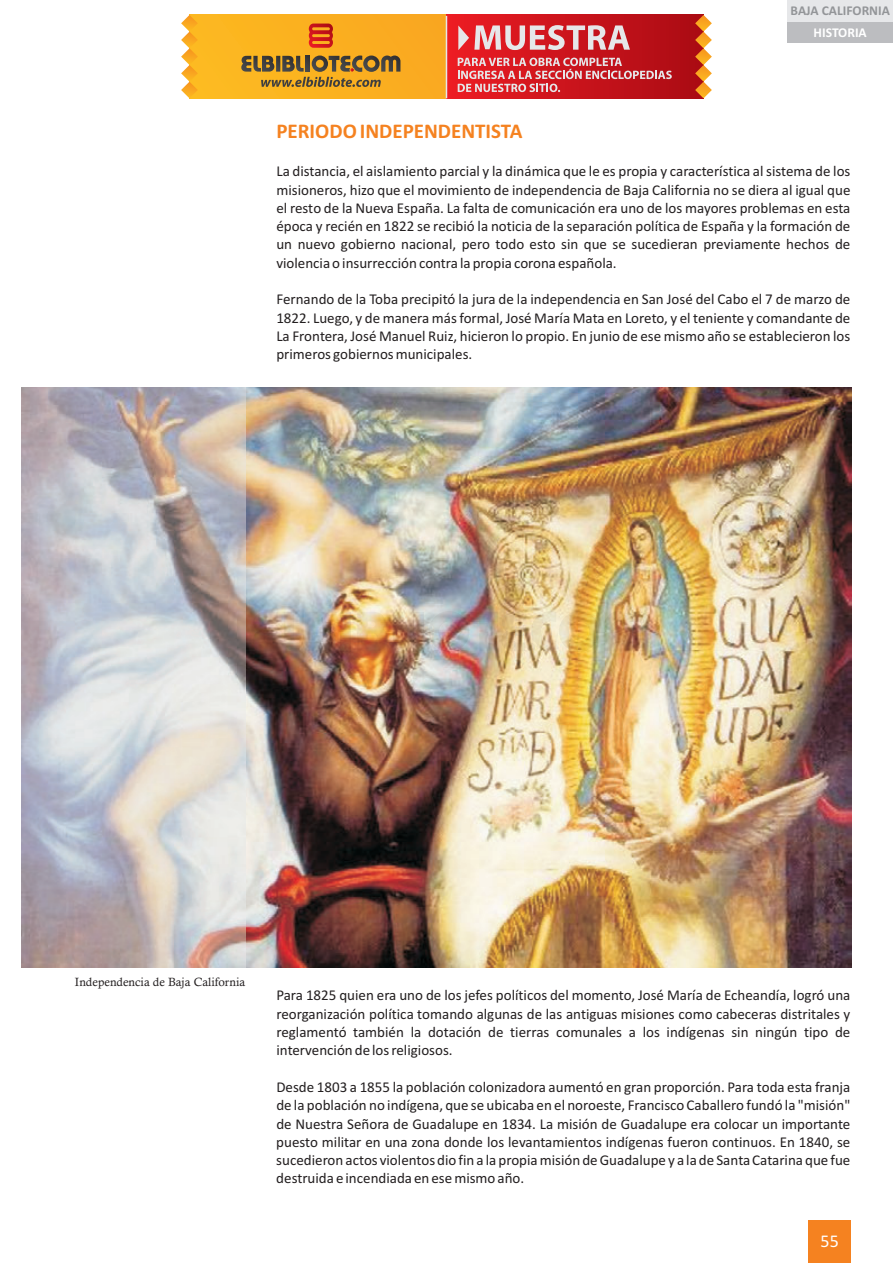
<style>
.page{position:relative;width:893px;height:1263px;background:#fff}
.page>*{position:absolute;margin:0;border:0;box-sizing:border-box;transform-origin:0 0}
.t1{font:700 21px "Calibri";color:#f58220}
.t2{font:18px "Calibri";color:#fff}
.t3{font:15px/18.3px "Calibri";color:#231f20;text-align:justify}
.t4{font:700 13.5px "Calibri";color:#939598}
.t5{font:700 13.5px "Calibri";color:#fff}
.t6{font:12px "Calisto";color:#231f20}
</style>
<div class="page">
<div style="left:787px;top:21px;width:106px;height:22px;background:#bcbdc0"></div>
<div style="left:787px;top:0;width:106px;height:21px;background:#e6e7e9"></div>
<div style="left:808px;top:1220px;width:42px;height:43px;background:#f58220"></div>
<img style="left:245px;top:388px;width:606px;height:579px">
<img style="left:21px;top:388px;width:224px;height:579px">
<svg style="left:249px;top:612px;width:29px;height:39px"></svg>
<img style="left:284px;top:612px;width:56px;height:39px">
<svg style="left:340px;top:612px;width:11px;height:39px"></svg>
<img style="left:357px;top:612px;width:52px;height:39px">
<svg style="left:413px;top:612px;width:11px;height:39px"></svg>
<img style="left:429px;top:611px;width:223px;height:41px">
<svg style="left:181px;top:15px;width:531px;height:83px;background:#dc7336"></svg>
<p class="t4" style="left:790px;top:5px;width:101px">BAJA CALIFORNIA</p>
<p class="t5" style="left:814px;top:27px;width:55px">HISTORIA</p>
<h1 class="t1" style="left:276px;top:122px;width:247px">PERIODO INDEPENDENTISTA</h1>
<p class="t3" style="left:276px;top:163px;width:576px">La distancia, el aislamiento parcial y la dinámica que le es propia y característica al sistema de los misioneros, hizo que el movimiento de independencia de Baja California no se diera al igual que el resto de la Nueva España. La falta de comunicación era uno de los mayores problemas en esta época y recién en 1822 se recibió la noticia de la separación política de España y la formación de un nuevo gobierno nacional, pero todo esto sin que se sucedieran previamente hechos de violencia o insurrección contra la propia corona española.</p>
<p class="t3" style="left:276px;top:291px;width:576px">Fernando de la Toba precipitó la jura de la independencia en San José del Cabo el 7 de marzo de 1822. Luego, y de manera más formal, José María Mata en Loreto, y el teniente y comandante de La Frontera, José Manuel Ruiz, hicieron lo propio. En junio de ese mismo año se establecieron los primeros gobiernos municipales.</p>
<p class="t6" style="left:75px;top:977px;width:172px">Independencia de Baja California</p>
<p class="t3" style="left:276px;top:987px;width:576px">Para 1825 quien era uno de los jefes políticos del momento, José María de Echeandía, logró una reorganización política tomando algunas de las antiguas misiones como cabeceras distritales y reglamentó también la dotación de tierras comunales a los indígenas sin ningún tipo de intervención de los religiosos.</p>
<p class="t3" style="left:276px;top:1079px;width:576px">Desde 1803 a 1855 la población colonizadora aumentó en gran proporción. Para toda esta franja de la población no indígena, que se ubicaba en el noroeste, Francisco Caballero fundó la "misión" de Nuestra Señora de Guadalupe en 1834. La misión de Guadalupe era colocar un importante puesto militar en una zona donde los levantamientos indígenas fueron continuos. En 1840, se sucedieron actos violentos dio fin a la propia misión de Guadalupe y a la de Santa Catarina que fue destruida e incendiada en ese mismo año.</p>
<p class="t2" style="left:820px;top:1234px;width:20px">55</p>
</div>
